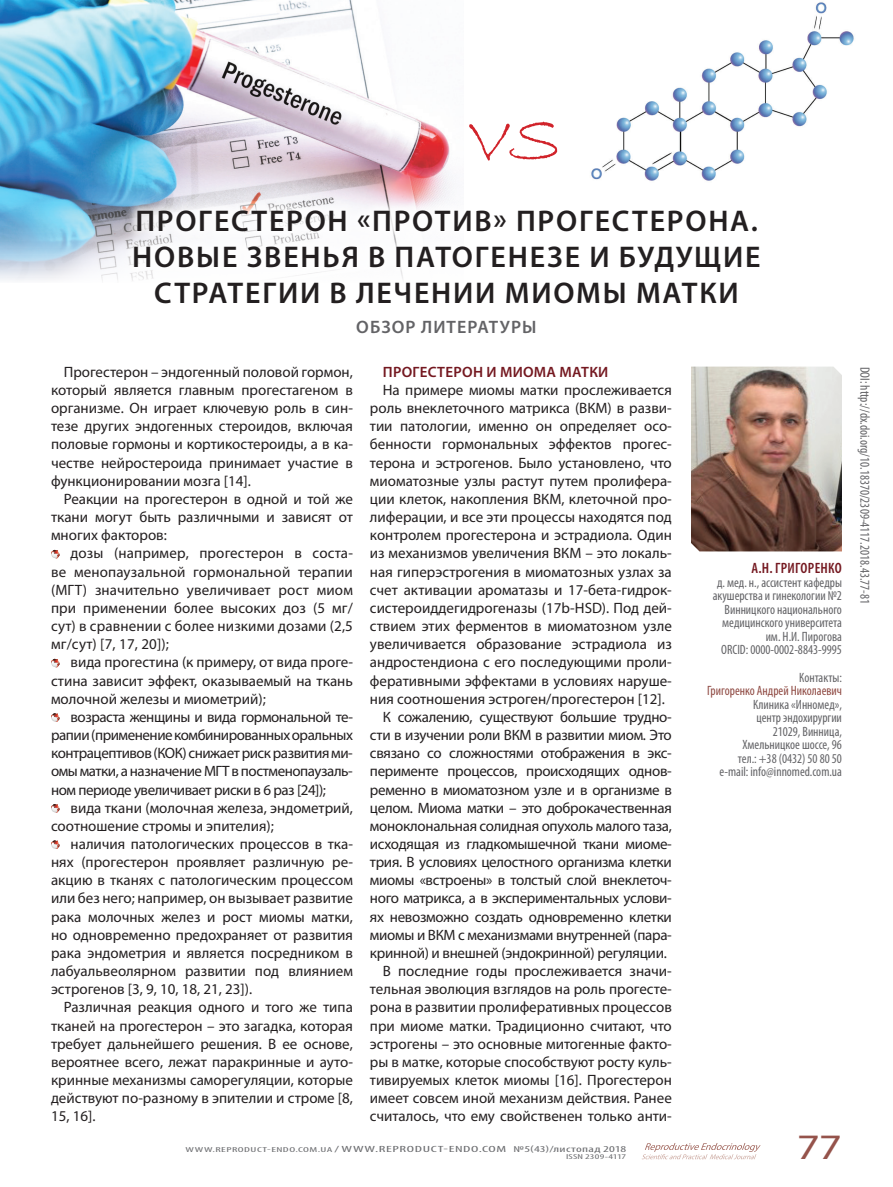
<style>
.page{position:relative;width:893px;height:1187px;background:#fff}
.page>*{position:absolute;margin:0;border:0;box-sizing:border-box;transform-origin:0 0}
.t1{font:72px "Bradley Hand ITC";color:#d1232a}
.t2{font:35.85px "Myriad Pro";color:#95534b;scale:1.25 1}
.t3{font:600 30px/36px "Myriad Pro";letter-spacing:.06em;color:#231f20;text-align:center}
.t4{font:600 18px "Myriad Pro";letter-spacing:.06em;color:#636366}
.t5{font:15px/18.1px "Myriad Pro";color:#231f20;text-align:justify}
.t6{font:15px "Myriad Pro";letter-spacing:-.02em;color:#231f20}
.t7{font:600 15px "Myriad Pro";letter-spacing:.02em;color:#741820}
.t8{font:600 condensed 15px "Myriad Pro";letter-spacing:.02em;color:#741820}
.t9{font:condensed 13.5px/13.5px "Myriad Pro";color:#636366;text-align:right}
.t10{font:condensed 13.5px "Myriad Pro";color:#8f4a43}
.t11{font:condensed 9px "Myriad Pro";letter-spacing:.035em;color:#6c6d70;scale:1.82 1}
.t12{font:condensed 7.2px "Myriad Pro";letter-spacing:.01em;color:#6c6d70;scale:1.67 1}
.s1{font-size:7.2px}
</style>
<div class="page">
<svg style="left:642px;top:1143px;width:119px;height:16px"></svg>
<img style="left:0;top:0;width:452px;height:281px">
<img style="left:591px;top:2px;width:263px;height:179px">
<svg style="left:51px;top:550px;width:9px;height:8px"></svg>
<svg style="left:51px;top:658px;width:9px;height:9px"></svg>
<svg style="left:51px;top:713px;width:9px;height:8px"></svg>
<svg style="left:51px;top:804px;width:9px;height:8px"></svg>
<svg style="left:51px;top:840px;width:9px;height:8px"></svg>
<div style="left:122px;top:199px;width:649px;height:146px;background:#fff"></div>
<img style="left:691px;top:366px;width:151px;height:185px">
<h1 class="t1" style="left:466px;top:93px;width:96px">VS</h1>
<h3 class="t3" style="left:132px;top:202px;width:630px">ПРОГЕСТЕРОН «ПРОТИВ» ПРОГЕСТЕРОНА.<br>НОВЫЕ ЗВЕНЬЯ В ПАТОГЕНЕЗЕ И БУДУЩИЕ<br>СТРАТЕГИИ В ЛЕЧЕНИИ МИОМЫ МАТКИ</h3>
<p class="t4" style="left:356px;top:316px;width:182px">ОБЗОР ЛИТЕРАТУРЫ</p>
<p class="t5" style="left:51px;top:362px;width:303px;text-indent:13px">Прогестерон – эндогенный половой гормон, который является главным прогестагеном в организме. Он играет ключевую роль в син&shy;тезе других эндогенных стероидов, включая половые гормоны и кортикостероиды, а в ка&shy;честве нейростероида принимает участие в функционировании мозга [14].</p>
<p class="t5" style="left:51px;top:489px;width:303px;text-indent:13px">Реакции на прогестерон в одной и той же ткани могут быть различными и зависят от многих факторов:</p>
<p class="t5" style="left:51px;top:544px;width:303px;text-indent:20px">дозы (например, прогестерон в соста&shy;ве менопаузальной гормональной терапии (МГТ) значительно увеличивает рост миом при применении более высоких доз (5 мг/ сут) в сравнении с более низкими дозами (2,5 мг/сут) [7, 17, 20]);</p>
<p class="t5" style="left:51px;top:653px;width:303px;text-indent:19px">вида прогестина (к примеру, от вида проге&shy;стина зависит эффект, оказываемый на ткань молочной железы и миометрий);</p>
<p class="t5" style="left:51px;top:707px;width:303px;text-indent:20px">возраста женщины и вида гормональной те&shy;рапии (применение комбинированных оральных контрацептивов (КОК) снижает риск развития ми&shy;омы матки, а назначение МГТ в постменопаузаль&shy;ном периоде увеличивает риски в 6 раз [24]);</p>
<p class="t5" style="left:51px;top:798px;width:303px;text-indent:19px">вида ткани (молочная железа, эндометрий, соотношение стромы и эпителия);</p>
<p class="t5" style="left:51px;top:834px;width:303px;text-indent:19px">наличия патологических процессов в тка&shy;нях (прогестерон проявляет различную ре&shy;акцию в тканях с патологическим процессом или без него; например, он вызывает развитие рака молочных желез и рост миомы матки, но одновременно предохраняет от развития рака эндометрия и является посредником в лабуальвеолярном развитии под влиянием эстрогенов [3, 9, 10, 18, 21, 23]).</p>
<p class="t5" style="left:51px;top:997px;width:303px;text-indent:13px">Различная реакция одного и того же типа тканей на прогестерон – это загадка, которая требует дальнейшего решения. В ее основе, вероятнее всего, лежат паракринные и ауто&shy;кринные механизмы саморегуляции, которые действуют по-разному в эпителии и строме [8, 15, 16].</p>
<p class="t7" style="left:383px;top:362px;width:227px">ПРОГЕСТЕРОН И МИОМА МАТКИ</p>
<p class="t5" style="left:383px;top:380px;width:291px">На примере миомы матки прослеживается</p>
<p class="t5" style="left:370px;top:399px;width:303px">роль внеклеточного матрикса (ВКМ) в разви-</p>
<p class="t5" style="left:370px;top:417px;width:303px">тии патологии, именно он определяет осо-</p>
<p class="t5" style="left:370px;top:435px;width:303px">бенности гормональных эффектов прогес-</p>
<p class="t5" style="left:370px;top:453px;width:303px">терона и эстрогенов. Было установлено, что</p>
<p class="t5" style="left:370px;top:471px;width:303px">миоматозные узлы растут путем пролифера-</p>
<p class="t5" style="left:370px;top:489px;width:303px">ции клеток, накопления ВКМ, клеточной про-</p>
<p class="t5" style="left:370px;top:507px;width:303px">лиферации, и все эти процессы находятся под</p>
<p class="t5" style="left:370px;top:526px;width:303px">контролем прогестерона и эстрадиола. Один</p>
<p class="t5" style="left:370px;top:544px;width:303px">из механизмов увеличения ВКМ – это локаль-</p>
<p class="t5" style="left:370px;top:562px;width:303px">ная гиперэстрогения в миоматозных узлах за</p>
<p class="t5" style="left:370px;top:580px;width:303px">счет активации ароматазы и 17-бета-гидрок-</p>
<p class="t5" style="left:370px;top:598px;width:303px">систероиддегидрогеназы (17b-HSD). Под дей-</p>
<p class="t5" style="left:370px;top:616px;width:303px">ствием этих ферментов в миоматозном узле</p>
<p class="t5" style="left:370px;top:634px;width:303px">увеличивается образование эстрадиола из</p>
<p class="t5" style="left:370px;top:653px;width:303px">андростендиона с его последующими проли-</p>
<p class="t5" style="left:370px;top:671px;width:303px">феративными эффектами в условиях наруше-</p>
<p class="t5" style="left:370px;top:689px;width:296px">ния соотношения эстроген/прогестерон [12].</p>
<p class="t6" style="left:383px;top:707px;width:291px">К сожалению, существуют большие трудно-</p>
<p class="t6" style="left:370px;top:725px;width:303px">сти в изучении роли ВКМ в развитии миом. Это</p>
<p class="t6" style="left:370px;top:743px;width:303px">связано со сложностями отображения в экс-</p>
<p class="t6" style="left:370px;top:762px;width:303px">перименте процессов, происходящих однов-</p>
<p class="t6" style="left:370px;top:780px;width:303px">ременно в миоматозном узле и в организме в</p>
<p class="t6" style="left:370px;top:798px;width:303px">целом. Миома матки – это доброкачественная</p>
<p class="t6" style="left:370px;top:816px;width:303px">моноклональная солидная опухоль малого таза,</p>
<p class="t6" style="left:370px;top:834px;width:303px">исходящая из гладкомышечной ткани миоме-</p>
<p class="t6" style="left:370px;top:852px;width:303px">трия. В условиях целостного организма клетки</p>
<p class="t6" style="left:370px;top:871px;width:303px">миомы «встроены» в толстый слой внеклеточ-</p>
<p class="t6" style="left:370px;top:889px;width:303px">ного матрикса, а в экспериментальных услови-</p>
<p class="t6" style="left:370px;top:907px;width:303px">ях невозможно создать одновременно клетки</p>
<p class="t6" style="left:370px;top:925px;width:303px">миомы и ВКМ с механизмами внутренней (пара-</p>
<p class="t6" style="left:370px;top:943px;width:298px">кринной) и внешней (эндокринной) регуляции.</p>
<p class="t5" style="left:383px;top:961px;width:291px">В последние годы прослеживается значи-</p>
<p class="t5" style="left:370px;top:979px;width:303px">тельная эволюция взглядов на роль прогесте-</p>
<p class="t5" style="left:370px;top:997px;width:303px">рона в развитии пролиферативных процессов</p>
<p class="t5" style="left:370px;top:1016px;width:303px">при миоме матки. Традиционно считают, что</p>
<p class="t5" style="left:370px;top:1034px;width:303px">эстрогены – это основные митогенные факто-</p>
<p class="t5" style="left:370px;top:1052px;width:303px">ры в матке, которые способствуют росту куль-</p>
<p class="t5" style="left:370px;top:1070px;width:303px">тивируемых клеток миомы [16]. Прогестерон</p>
<p class="t5" style="left:370px;top:1088px;width:303px">имеет совсем иной механизм действия. Ранее</p>
<p class="t5" style="left:370px;top:1106px;width:303px">считалось, что ему свойственен только анти-</p>
<p class="t11" style="left:186px;top:1142px;width:244px"><span class="s1">WWW.REPRODUCT-ENDO.COM.UA</span> /WWW.REPRODUCT-ENDO.COM №5(43)/листопад 2018</p>
<p class="t12" style="left:566px;top:1152px;width:37px">ISSN 2309-4117</p>
<p class="t8" style="left:752px;top:559px;width:92px">А.Н. ГРИГОРЕНКО</p>
<p class="t9" style="left:713px;top:575px;width:131px">д. мед. н., ассистент кафедры акушерства и гинекологии №2<br>Винницкого национального медицинского университета им. Н.И. Пирогова<br>ORCID: 0000-0002-8843-9995</p>
<p class="t9" style="left:799px;top:670px;width:44px">Контакты:</p>
<p class="t10" style="left:707px;top:682px;width:136px">Григоренко Андрей Николаевич</p>
<p class="t9" style="left:719px;top:697px;width:124px">Клиника «Инномед»,<br>центр эндохирургии<br>21029, Винница,<br>Хмельницкое шоссе, 96<br>тел.: +38 (0432) 50 80 50 e-mail: info@innomed.com.ua</p>
<h2 class="t2" style="left:797px;top:1124px;width:38px">77</h2>
<p class="t9" style="left:872px;top:366px;width:239px;rotate:90deg">DOI: http://dx.doi.org/10.18370/2309-4117.2018.43.77-81</p>
</div>
